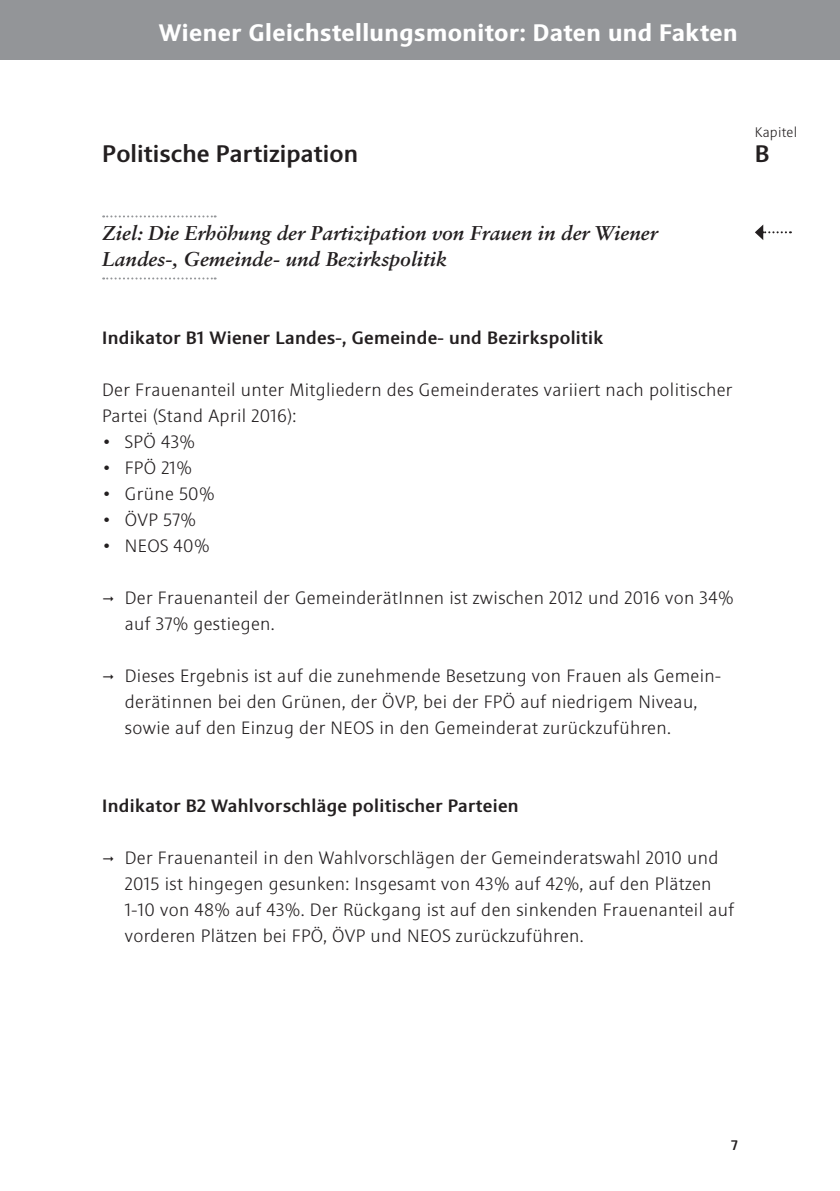
<style>
.page{position:relative;width:840px;height:1191px;background:#fff}
.page>*{position:absolute;margin:0;border:0;box-sizing:border-box;transform-origin:0 0}
.t1{font:700 24px "Sinova Pro";letter-spacing:.02em;color:#fff}
.t2{font:500 24px "Sinova Pro";letter-spacing:.005em;color:#231f20}
.t3{font:italic 700 20px/26px "Sabon LT";color:#231f20}
.t4{font:300 18px/26px "Sinova Pro";letter-spacing:.02em;color:#231f20}
.t5{font:500 18px "Sinova Pro";letter-spacing:.02em;color:#231f20}
.t6{font:300 14px "Sinova Pro";letter-spacing:.02em;color:#231f20}
.t7{font:500 14px "Sinova Pro";color:#231f20}
</style>
<div class="page">
<div style="left:0;top:0;width:839px;height:60px;background:#939598"></div>
<svg style="left:103px;top:215px;width:112px;height:2px"></svg>
<svg style="left:103px;top:277px;width:112px;height:2px"></svg>
<svg style="left:755px;top:224px;width:35px;height:16px"></svg>
<h1 class="t1" style="left:159px;top:18px;width:580px">Wiener Gleichstellungsmonitor: Daten und Fakten</h1>
<h1 class="t2" style="left:102px;top:140px;width:257px">Politische Partizipation</h1>
<p class="t3" style="left:102px;top:220px;width:556px">Ziel: Die Erhöhung der Partizipation von Frauen in der Wiener<br>Landes-, Gemeinde- und Bezirkspolitik</p>
<p class="t6" style="left:754px;top:124px;width:44px">Kapitel</p>
<h1 class="t2" style="left:754px;top:140px;width:16px">B</h1>
<p class="t5" style="left:102px;top:327px;width:502px">Indikator B1 Wiener Landes-, Gemeinde- und Bezirkspolitik</p>
<p class="t4" style="left:102px;top:377px;width:631px">Der Frauenanteil unter Mitgliedern des Gemeinderates variiert nach politischer<br>Partei (Stand April 2016):</p>
<p class="t4" style="left:102px;top:429px;width:94px">• SPÖ 43%</p>
<p class="t4" style="left:102px;top:455px;width:91px">• FPÖ 21%</p>
<p class="t4" style="left:102px;top:481px;width:114px">• Grüne 50%</p>
<p class="t4" style="left:102px;top:507px;width:95px">• ÖVP 57%</p>
<p class="t4" style="left:102px;top:533px;width:109px">• NEOS 40%</p>
<p class="t4" style="left:125px;top:585px;width:610px">Der Frauenanteil der GemeinderätInnen ist zwischen 2012 und 2016 von 34% auf 37% gestiegen.</p>
<p class="t4" style="left:125px;top:663px;width:597px">Dieses Ergebnis ist auf die zunehmende Besetzung von Frauen als Gemein&shy;derätinnen bei den Grünen, der ÖVP, bei der FPÖ auf niedrigem Niveau, sowie auf den Einzug der NEOS in den Gemeinderat zurückzuführen.</p>
<p class="t5" style="left:102px;top:795px;width:418px">Indikator B2 Wahlvorschläge politischer Parteien</p>
<p class="t4" style="left:125px;top:845px;width:610px">Der Frauenanteil in den Wahlvorschlägen der Gemeinderatswahl 2010 und 2015 ist hingegen gesunken: Insgesamt von 43% auf 42%, auf den Plätzen 1-10 von 48% auf 43%. Der Rückgang ist auf den sinkenden Frauenanteil auf vorderen Plätzen bei FPÖ, ÖVP und NEOS zurückzuführen.</p>
<p class="t7" style="left:730px;top:1137px;width:8px">7</p>
</div>
